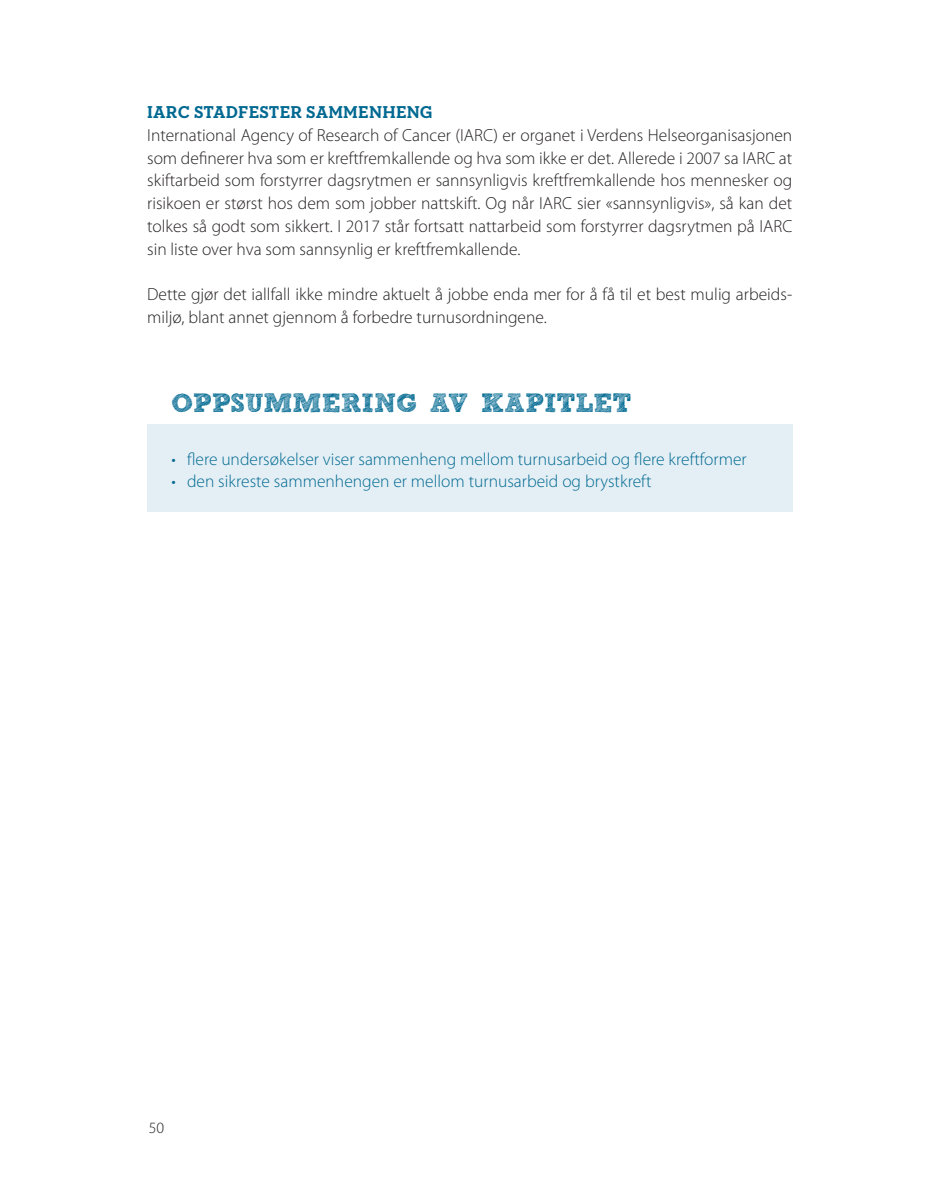
<style>
.page{position:relative;width:943px;height:1191px;background:#fff}
.page>*{position:absolute;margin:0;border:0;box-sizing:border-box;transform-origin:0 0}
.t1{font:700 26.25px "freeversion Sketch Block";color:#006991}
.t2{font:300 17.5px/22.8px "Myriad Pro";color:#231f20;text-align:justify}
.t3{font:300 17.5px "Myriad Pro";color:#006991}
.t4{font:700 17.5px "Neutraface Slab Text";letter-spacing:.01em;color:#006991}
.t5{font:300 15.75px "Myriad Pro";color:#231f20}
</style>
<div class="page">
<div style="left:147px;top:425px;width:645px;height:87px;background:#e4eff5"></div>
<p class="t4" style="left:147px;top:101px;width:287px">IARC STADFESTER SAMMENHENG</p>
<p class="t2" style="left:147px;top:123px;width:646px">International Agency of Research of Cancer (IARC) er organet i Verdens Helseorganisasjonen som definerer hva som er kreftfremkallende og hva som ikke er det. Allerede i 2007 sa IARC at skiftarbeid som forstyrrer dagsrytmen er sannsynligvis kreftfremkallende hos mennesker og risikoen er størst hos dem som jobber nattskift. Og når IARC sier «sannsynligvis», så kan det tolkes så godt som sikkert. I 2017 står fortsatt nattarbeid som forstyrrer dagsrytmen på IARC sin liste over hva som sannsynlig er kreftfremkallende.</p>
<p class="t2" style="left:147px;top:283px;width:646px">Dette gjør det iallfall ikke mindre aktuelt å jobbe enda mer for å få til et best mulig arbeids&shy;miljø, blant annet gjennom å forbedre turnusordningene.</p>
<h1 class="t1" style="left:171px;top:393px;width:461px">OPPSUMMERING AV KAPITLET</h1>
<p class="t3" style="left:171px;top:448px;width:577px">• flere undersøkelser viser sammenheng mellom turnusarbeid og flere kreftformer</p>
<p class="t3" style="left:171px;top:471px;width:481px">• den sikreste sammenhengen er mellom turnusarbeid og brystkreft</p>
<p class="t5" style="left:149px;top:1118px;width:17px">50</p>
</div>
